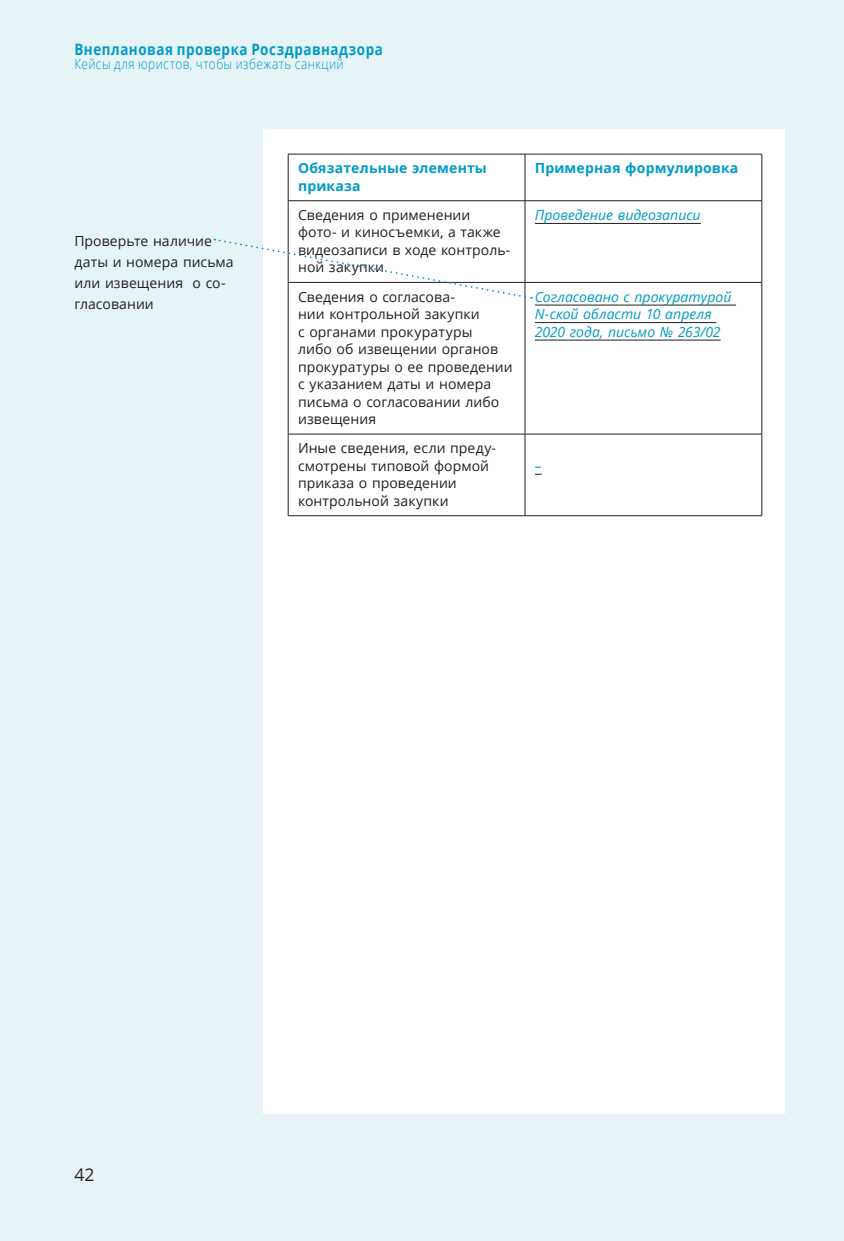
<style>
.page{position:relative;width:844px;height:1241px;background:#fff}
.page>*{position:absolute;margin:0;border:0;box-sizing:border-box;transform-origin:0 0}
.t1{font:17.5px "Open Sans";color:#231f20}
.t2{font:700 15.75px "Open Sans";letter-spacing:.04em;color:#009bc8;scale:.85 1}
.t3{font:14px/17.5px "Open Sans";letter-spacing:.005em;color:#231f20}
.t4{font:italic 14px/17.5px "Open Sans";color:#009bc8}
.t5{font:700 14px/17.5px "Open Sans";letter-spacing:.01em;color:#009bc8}
.t6{font:300 14px "Open Sans";letter-spacing:.035em;color:#009bc8;scale:.85 1}
</style>
<div class="page">
<div style="left:0;top:0;width:843px;height:1240px;background:#e6f4f8"></div>
<div style="left:263px;top:129px;width:521px;height:984px;background:#fff"></div>
<svg style="left:289px;top:155px;width:472px;height:360px"></svg>
<hr style="left:288px;top:154px;width:237px;height:1px;background:#231f20">
<hr style="left:288px;top:154px;width:1px;height:46px;background:#231f20">
<hr style="left:525px;top:154px;width:236px;height:1px;background:#231f20">
<hr style="left:524px;top:154px;width:1px;height:46px;background:#231f20">
<hr style="left:761px;top:154px;width:1px;height:46px;background:#231f20">
<hr style="left:288px;top:200px;width:237px;height:1px;background:#231f20">
<hr style="left:288px;top:201px;width:1px;height:81px;background:#231f20">
<hr style="left:525px;top:200px;width:236px;height:1px;background:#231f20">
<hr style="left:524px;top:201px;width:1px;height:81px;background:#231f20">
<hr style="left:761px;top:201px;width:1px;height:81px;background:#231f20">
<hr style="left:288px;top:282px;width:1px;height:152px;background:#231f20">
<hr style="left:525px;top:282px;width:236px;height:1px;background:#231f20">
<hr style="left:524px;top:282px;width:1px;height:152px;background:#231f20">
<hr style="left:761px;top:282px;width:1px;height:152px;background:#231f20">
<hr style="left:288px;top:433px;width:237px;height:1px;background:#231f20">
<hr style="left:288px;top:434px;width:1px;height:81px;background:#231f20">
<hr style="left:525px;top:433px;width:236px;height:1px;background:#231f20">
<hr style="left:524px;top:434px;width:1px;height:81px;background:#231f20">
<hr style="left:761px;top:434px;width:1px;height:81px;background:#231f20">
<hr style="left:288px;top:515px;width:237px;height:1px;background:#231f20">
<hr style="left:525px;top:515px;width:236px;height:1px;background:#231f20">
<hr style="left:534px;top:223px;width:166px;height:1px;background:#231f20">
<hr style="left:534px;top:305px;width:201px;height:1px;background:#231f20">
<hr style="left:534px;top:322px;width:182px;height:1px;background:#231f20">
<hr style="left:534px;top:340px;width:186px;height:1px;background:#231f20">
<svg style="left:214px;top:238px;width:317px;height:61px"></svg>
<p class="t2" style="left:74px;top:39px;width:364px">Внеплановая проверка Росздравнадзора</p>
<p class="t6" style="left:74px;top:55px;width:318px">Кейсы для юристов, чтобы избежать санкций</p>
<p class="t3" style="left:74px;top:230px;width:161px;line-height:21px">Проверьте наличие даты и номера письма или извещения о со&shy;гласовании</p>
<p class="t5" style="left:298px;top:159px;width:190px">Обязательные элементы приказа</p>
<p class="t5" style="left:534px;top:159px;width:205px">Примерная формулировка</p>
<p class="t3" style="left:298px;top:206px;width:214px">Сведения о применении фото- и киносъемки, а также видеозаписи в ходе контроль&shy;ной закупки</p>
<p class="t4" style="left:534px;top:206px;width:167px">Проведение видеозаписи</p>
<p class="t3" style="left:298px;top:287px;width:216px">Сведения о согласова-<br>нии контрольной закупки<br>с органами прокуратуры<br>либо об извещении органов прокуратуры о ее проведении с указанием даты и номера письма о согласовании либо извещения</p>
<p class="t4" style="left:534px;top:287px;width:198px">Согласовано с прокуратурой<br>N-ской области 10 апреля<br>2020 года, письмо № 263/02</p>
<p class="t3" style="left:298px;top:439px;width:199px">Иные сведения, если преду&shy;смотрены типовой формой приказа о проведении контрольной закупки</p>
<p class="t4" style="left:534px;top:456px;width:8px">–</p>
<p class="t1" style="left:74px;top:1162px;width:22px">42</p>
</div>
